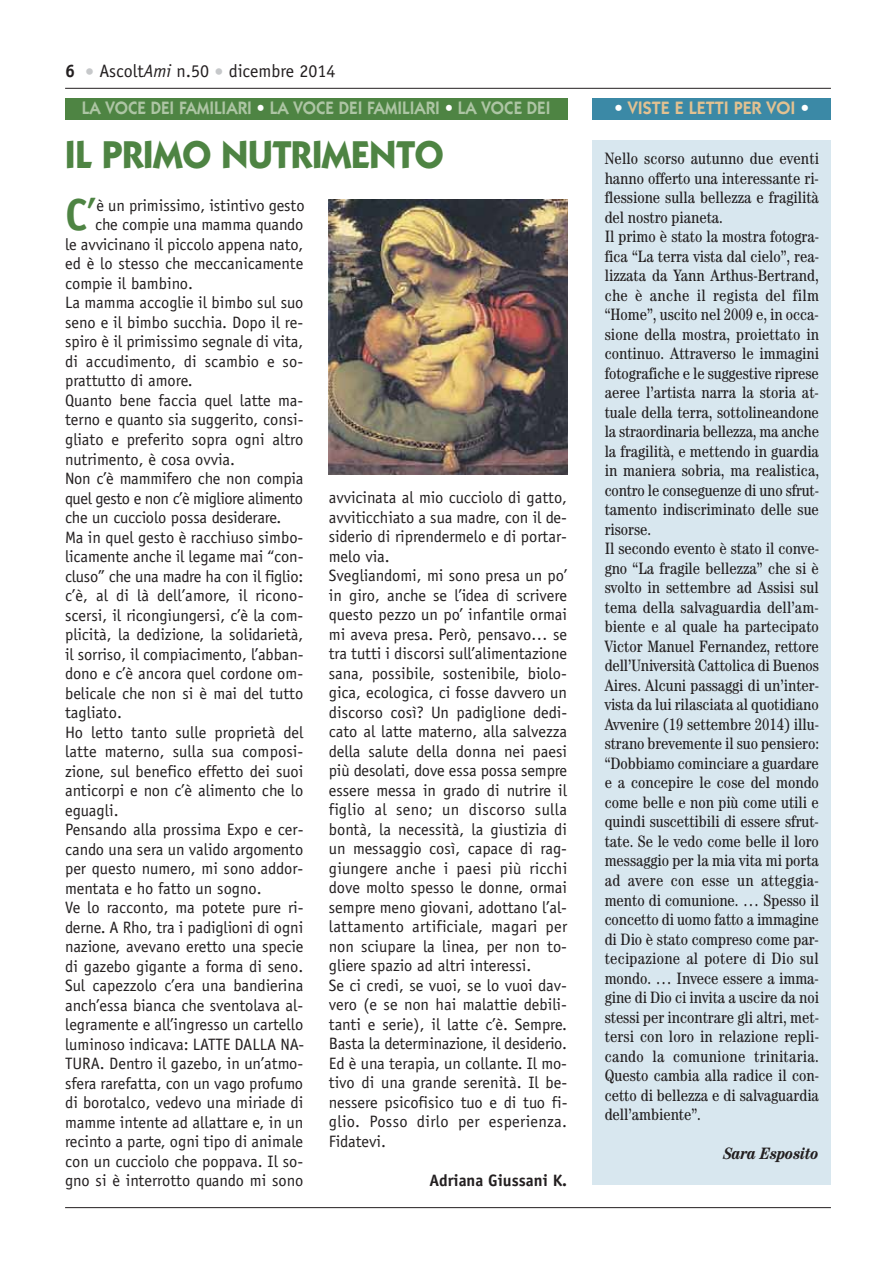
<style>
.page{position:relative;width:895px;height:1264px;background:#fff}
.page>*{position:absolute;margin:0;border:0;box-sizing:border-box;transform-origin:0 0}
.t1{font:700 44.85px "Officina Sans";color:#4e8443}
.t2{font:700 39px "Itc Kabel";color:#4e8443;scale:.95 1}
.t3{font:600 18px "Itc Kabel";color:#adc5a4;scale:.95 1}
.t4{font:18px "Officina Sans";color:#231f20}
.t5{font:600 18px "Itc Kabel";color:#e2c191}
.t6{font:16.5px/19.5px "Officina Sans";color:#231f20}
.t7{font:condensed 16.5px/19.5px "Century";color:#231f20}
.t8{font:16.5px "Officina Sans";letter-spacing:-.025em;color:#231f20}
.t9{font:700 16.5px "Officina Sans";color:#231f20}
.t10{font:italic 700 condensed 16.5px "Century";color:#231f20}
.s1{font-weight:700}
.s2{color:#c6c8ca}
.s3{font-style:italic}
.s4{color:#fff}
.s5{font-weight:400}
</style>
<div class="page">
<hr style="left:65px;top:88px;width:765px;height:1px;background:#231f20">
<hr style="left:65px;top:1207px;width:765px;height:1px;background:#231f20">
<div style="left:65px;top:98px;width:502px;height:21px;background:#4e8443"></div>
<div style="left:592px;top:141px;width:238px;height:1043px;background:#d8e7ef"></div>
<div style="left:592px;top:98px;width:238px;height:21px;background:#3b89a6"></div>
<img style="left:329px;top:200px;width:238px;height:274px">
<p class="t4" style="left:65px;top:64px;width:272px"><span class="s1">6</span> <span class="s2">•</span> Ascolt<span class="s3">Ami</span> n.50 <span class="s2">•</span> dicembre 2014</p>
<p class="t3" style="left:82px;top:102px;width:495px">LA VOCE DEI FAMILIARI <span class="s4">•</span> LA VOCE DEI FAMILIARI <span class="s4">•</span> LA VOCE DEI</p>
<h2 class="t2" style="left:65px;top:141px;width:400px">IL PRIMO NUTRIMENTO</h2>
<h1 class="t1" style="left:65px;top:198px;width:32px">C<span class="s5">’</span></h1>
<p class="t6" style="left:96px;top:197px;width:210px">è un primissimo, istintivo gesto</p>
<p class="t6" style="left:95px;top:217px;width:210px">che compie una mamma quando</p>
<p class="t6" style="left:65px;top:236px;width:240px">le avvicinano il piccolo appena nato,</p>
<p class="t6" style="left:65px;top:256px;width:240px">ed è lo stesso che meccanicamente</p>
<p class="t6" style="left:65px;top:275px;width:129px">compie il bambino.</p>
<p class="t6" style="left:65px;top:295px;width:240px">La mamma accoglie il bimbo sul suo</p>
<p class="t6" style="left:65px;top:314px;width:240px">seno e il bimbo succhia. Dopo il re-</p>
<p class="t6" style="left:65px;top:334px;width:240px">spiro è il primissimo segnale di vita,</p>
<p class="t6" style="left:65px;top:353px;width:240px">di accudimento, di scambio e so-</p>
<p class="t6" style="left:65px;top:373px;width:129px">prattutto di amore.</p>
<p class="t6" style="left:65px;top:392px;width:240px">Quanto bene faccia quel latte ma-</p>
<p class="t6" style="left:65px;top:412px;width:240px">terno e quanto sia suggerito, consi-</p>
<p class="t6" style="left:65px;top:431px;width:240px">gliato e preferito sopra ogni altro</p>
<p class="t6" style="left:65px;top:451px;width:171px">nutrimento, è cosa ovvia.</p>
<p class="t6" style="left:65px;top:470px;width:240px">Non c’è mammifero che non compia</p>
<p class="t8" style="left:65px;top:491px;width:239px">quel gesto e non c’è migliore alimento</p>
<p class="t6" style="left:65px;top:509px;width:218px">che un cucciolo possa desiderare.</p>
<p class="t6" style="left:65px;top:529px;width:240px">Ma in quel gesto è racchiuso simbo-</p>
<p class="t6" style="left:65px;top:548px;width:240px">licamente anche il legame mai “con-</p>
<p class="t6" style="left:65px;top:568px;width:240px">cluso” che una madre ha con il figlio:</p>
<p class="t6" style="left:65px;top:587px;width:240px">c’è, al di là dell’amore, il ricono-</p>
<p class="t6" style="left:65px;top:607px;width:240px">scersi, il ricongiungersi, c’è la com-</p>
<p class="t6" style="left:65px;top:626px;width:240px">plicità, la dedizione, la solidarietà,</p>
<p class="t6" style="left:65px;top:646px;width:240px">il sorriso, il compiacimento, l’abban-</p>
<p class="t6" style="left:65px;top:665px;width:240px">dono e c’è ancora quel cordone om-</p>
<p class="t6" style="left:65px;top:685px;width:240px">belicale che non si è mai del tutto</p>
<p class="t6" style="left:65px;top:704px;width:58px">tagliato.</p>
<p class="t6" style="left:65px;top:724px;width:240px">Ho letto tanto sulle proprietà del</p>
<p class="t6" style="left:65px;top:743px;width:240px">latte materno, sulla sua composi-</p>
<p class="t6" style="left:65px;top:763px;width:240px">zione, sul benefico effetto dei suoi</p>
<p class="t6" style="left:65px;top:782px;width:240px">anticorpi e non c’è alimento che lo</p>
<p class="t6" style="left:65px;top:802px;width:55px">eguagli.</p>
<p class="t6" style="left:65px;top:821px;width:240px">Pensando alla prossima Expo e cer-</p>
<p class="t6" style="left:65px;top:841px;width:240px">cando una sera un valido argomento</p>
<p class="t6" style="left:65px;top:860px;width:240px">per questo numero, mi sono addor-</p>
<p class="t6" style="left:65px;top:880px;width:198px">mentata e ho fatto un sogno.</p>
<p class="t6" style="left:65px;top:899px;width:240px">Ve lo racconto, ma potete pure ri-</p>
<p class="t6" style="left:65px;top:919px;width:240px">derne. A Rho, tra i padiglioni di ogni</p>
<p class="t6" style="left:65px;top:938px;width:240px">nazione, avevano eretto una specie</p>
<p class="t6" style="left:65px;top:958px;width:240px">di gazebo gigante a forma di seno.</p>
<p class="t6" style="left:65px;top:977px;width:240px">Sul capezzolo c’era una bandierina</p>
<p class="t6" style="left:65px;top:997px;width:240px">anch’essa bianca che sventolava al-</p>
<p class="t6" style="left:65px;top:1016px;width:240px">legramente e all’ingresso un cartello</p>
<p class="t6" style="left:65px;top:1036px;width:241px">luminoso indicava: LATTE DALLA NA-</p>
<p class="t6" style="left:65px;top:1055px;width:240px">TURA. Dentro il gazebo, in un’atmo-</p>
<p class="t6" style="left:65px;top:1075px;width:239px">sfera rarefatta, con un vago profumo</p>
<p class="t6" style="left:65px;top:1094px;width:240px">di borotalco, vedevo una miriade di</p>
<p class="t6" style="left:65px;top:1114px;width:240px">mamme intente ad allattare e, in un</p>
<p class="t6" style="left:65px;top:1133px;width:239px">recinto a parte, ogni tipo di animale</p>
<p class="t6" style="left:65px;top:1153px;width:240px">con un cucciolo che poppava. Il so-</p>
<p class="t6" style="left:65px;top:1172px;width:240px">gno si è interrotto quando mi sono</p>
<p class="t6" style="left:329px;top:489px;width:240px">avvicinata al mio cucciolo di gatto, avviticchiato a sua madre, con il de&shy;siderio di riprendermelo e di portar&shy;melo via.<br>Svegliandomi, mi sono presa un po’ in giro, anche se l’idea di scrivere questo pezzo un po’ infantile ormai mi aveva presa. Però, pensavo… se tra tutti i discorsi sull’alimentazione sana, possibile, sostenibile, biolo&shy;gica, ecologica, ci fosse davvero un discorso così? Un padiglione dedi&shy;cato al latte materno, alla salvezza della salute della donna nei paesi più desolati, dove essa possa sempre essere messa in grado di nutrire il figlio al seno; un discorso sulla bontà, la necessità, la giustizia di un messaggio così, capace di rag&shy;giungere anche i paesi più ricchi dove molto spesso le donne, ormai sempre meno giovani, adottano l’al&shy;lattamento artificiale, magari per non sciupare la linea, per non to&shy;gliere spazio ad altri interessi.<br>Se ci credi, se vuoi, se lo vuoi dav&shy;vero (e se non hai malattie debili&shy;tanti e serie), il latte c’è. Sempre.<br>Basta la determinazione, il desiderio.<br>Ed è una terapia, un collante. Il mo&shy;tivo di una grande serenità. Il be&shy;nessere psicofisico tuo e di tuo fi&shy;glio. Posso dirlo per esperienza.<br>Fidatevi.</p>
<p class="t9" style="left:429px;top:1173px;width:139px">Adriana Giussani K.</p>
<p class="t5" style="left:614px;top:102px;width:197px"><span class="s4">•</span> VISTE E LETTI PER VOI <span class="s4">•</span></p>
<p class="t7" style="left:604px;top:150px;width:216px">Nello scorso autunno due eventi hanno offerto una interessante ri&shy;flessione sulla bellezza e fragilità del nostro pianeta.<br>Il primo è stato la mostra fotogra&shy;fica “La terra vista dal cielo”, rea&shy;lizzata da Yann Arthus-Bertrand, che è anche il regista del film “Home”, uscito nel 2009 e, in occa&shy;sione della mostra, proiettato in continuo. Attraverso le immagini fotografiche e le suggestive riprese aeree l’artista narra la storia at&shy;tuale della terra, sottolineandone la straordinaria bellezza, ma anche la fragilità, e mettendo in guardia in maniera sobria, ma realistica, contro le conseguenze di uno sfrut&shy;tamento indiscriminato delle sue risorse.<br>Il secondo evento è stato il conve&shy;gno “La fragile bellezza” che si è svolto in settembre ad Assisi sul tema della salvaguardia dell’am&shy;biente e al quale ha partecipato<br>Victor Manuel Fernandez, rettore dell’Università Cattolica di Buenos<br>Aires. Alcuni passaggi di un’inter&shy;vista da lui rilasciata al quotidiano<br>Avvenire (19 settembre 2014) illu&shy;strano brevemente il suo pensiero: “Dobbiamo cominciare a guardare e a concepire le cose del mondo come belle e non più come utili e quindi suscettibili di essere sfrut&shy;tate. Se le vedo come belle il loro messaggio per la mia vita mi porta ad avere con esse un atteggia&shy;mento di comunione. … Spesso il concetto di uomo fatto a immagine di Dio è stato compreso come par&shy;tecipazione al potere di Dio sul mondo. … Invece essere a imma&shy;gine di Dio ci invita a uscire da noi stessi per incontrare gli altri, met&shy;tersi con loro in relazione repli&shy;cando la comunione trinitaria.<br>Questo cambia alla radice il con&shy;cetto di bellezza e di salvaguardia dell’ambiente”.</p>
<p class="t10" style="left:724px;top:1143px;width:96px">Sara Esposito</p>
</div>
